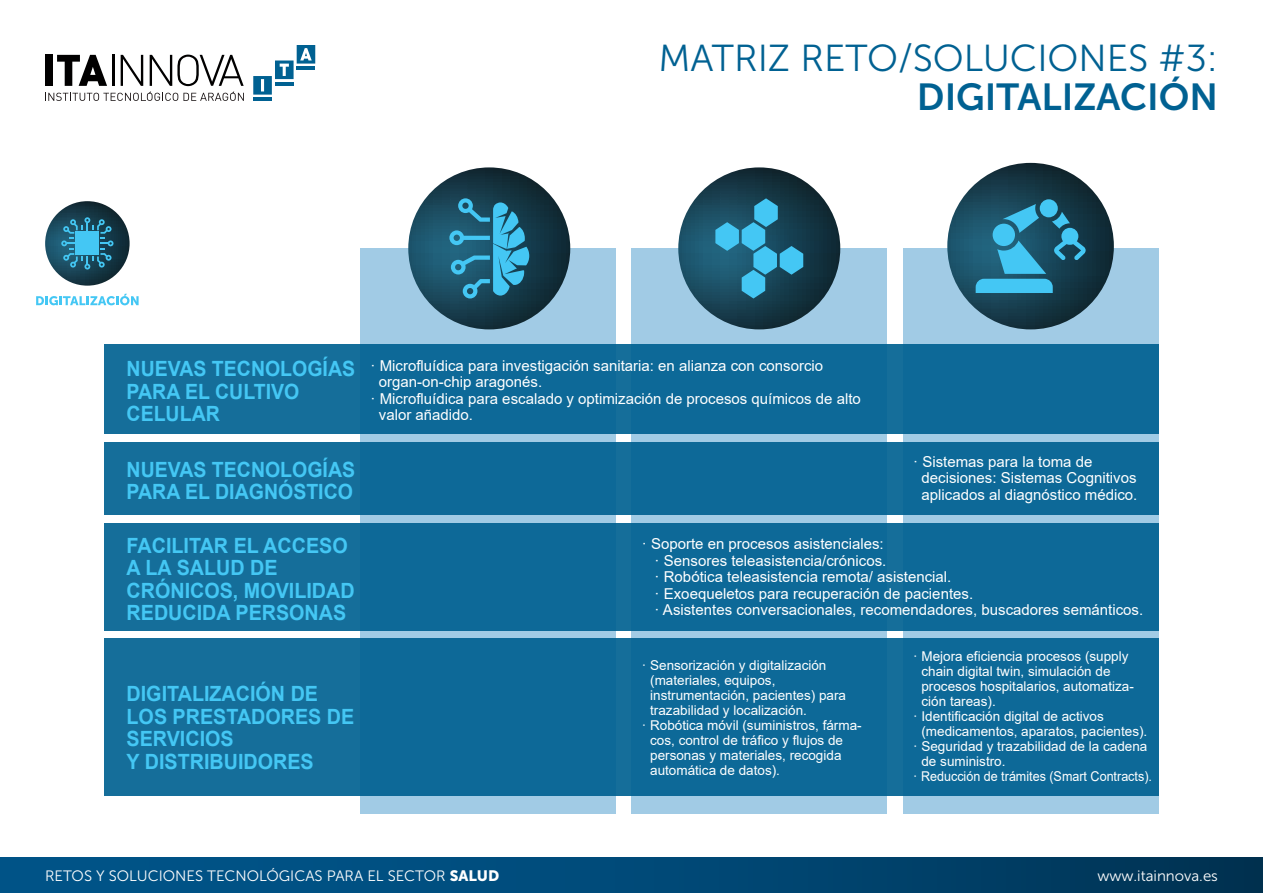
<style>
.page{position:relative;width:1263px;height:893px;background:#fff}
.page>*{position:absolute;margin:0;border:0;box-sizing:border-box;transform-origin:0 0}
.t1{font:37.5px "Museo Sans 300";color:#006192}
.t2{font:37.5px "Museo Sans 700";color:#006192}
.t3{font:700 21px/22.5px "Arial";color:#44c7f4;scale:.94 1}
.t4{font:700 21px/22.5px "Arial";color:#44c7f4;scale:.93 1}
.t5{font:15px/16.5px "Arial";color:#fff}
.t6{font:15px "Museo Sans 300";color:#fff}
.t7{font:13.5px "Arial";color:#fff}
.t8{font:13.5px "Arial";color:#fff;scale:.95 1}
.s1{font-family:"Museo Sans 900"}
</style>
<div class="page">
<div style="left:360px;top:248px;width:256px;height:566px;background:#a1cbe5"></div>
<svg style="left:408px;top:167px;width:162px;height:162px;background:#173c4c"></svg>
<svg style="left:449px;top:198px;width:80px;height:100px;background:#2a7c9a"></svg>
<div style="left:631px;top:248px;width:256px;height:566px;background:#a1cbe5"></div>
<svg style="left:678px;top:167px;width:162px;height:162px;background:#183d4c"></svg>
<svg style="left:715px;top:198px;width:88px;height:100px;background:#28738f"></svg>
<div style="left:903px;top:248px;width:255px;height:566px;background:#a1cbe5"></div>
<svg style="left:947px;top:163px;width:167px;height:166px;background:#173b49"></svg>
<svg style="left:1040px;top:199px;width:18px;height:18px"></svg>
<svg style="left:976px;top:204px;width:110px;height:89px;background:#297895"></svg>
<div style="left:104px;top:344px;width:1054px;height:90px;background:#0d6998"></div>
<div style="left:104px;top:523px;width:1054px;height:108px;background:#0d6998"></div>
<div style="left:104px;top:638px;width:1054px;height:158px;background:#0d6998"></div>
<div style="left:104px;top:442px;width:1054px;height:73px;background:#0d6998"></div>
<svg style="left:36px;top:294px;width:103px;height:11px"></svg>
<svg style="left:45px;top:201px;width:85px;height:85px;background:#1d404e"></svg>
<svg style="left:61px;top:217px;width:52px;height:52px;background:#2a7a98"></svg>
<svg style="left:45px;top:92px;width:199px;height:9px"></svg>
<hr style="left:253px;top:98px;width:19px;height:3px;background:#006192">
<svg style="left:253px;top:45px;width:62px;height:50px"></svg>
<div style="left:45px;top:55px;width:8px;height:31px;background:#010000"></div>
<svg style="left:57px;top:55px;width:50px;height:31px"></svg>
<hr style="left:112px;top:55px;width:2px;height:31px;background:#010000">
<svg style="left:121px;top:55px;width:22px;height:31px"></svg>
<svg style="left:150px;top:55px;width:94px;height:31px"></svg>
<div style="left:0;top:857px;width:1263px;height:36px;background:linear-gradient(to right,#005991,#003557)"></div>
<h1 class="t1" style="left:658px;top:38px;width:561px">MATRIZ RETO/SOLUCIONES #3:</h1>
<h1 class="t2" style="left:917px;top:77px;width:303px">DIGITALIZACIÓN</h1>
<h2 class="t4" style="left:127px;top:358px;width:247px">NUEVAS TECNOLOGÍAS<br>PARA EL CULTIVO<br>CELULAR</h2>
<h2 class="t4" style="left:127px;top:458px;width:247px">NUEVAS TECNOLOGÍAS<br>PARA EL DIAGNÓSTICO</h2>
<h2 class="t3" style="left:127px;top:534px;width:244px">FACILITAR EL ACCESO<br>A LA SALUD DE<br>CRÓNICOS, MOVILIDAD<br>REDUCIDA PERSONAS</h2>
<h2 class="t3" style="left:127px;top:683px;width:244px">DIGITALIZACIÓN DE<br>LOS PRESTADORES DE<br>SERVICIOS<br>Y DISTRIBUIDORES</h2>
<p class="t5" style="left:371px;top:357px;width:454px">· Microfluídica para investigación sanitaria: en alianza con consorcio</p>
<p class="t5" style="left:379px;top:374px;width:165px">organ-on-chip aragonés.</p>
<p class="t5" style="left:371px;top:390px;width:492px">· Microfluídica para escalado y optimización de procesos químicos de alto</p>
<p class="t5" style="left:379px;top:407px;width:96px">valor añadido.</p>
<p class="t5" style="left:921px;top:453px;width:217px;text-indent:-8px">· Sistemas para la toma de decisiones: Sistemas Cognitivos aplicados al diagnóstico médico.</p>
<p class="t5" style="left:655px;top:536px;width:490px;text-indent:-13px">· Soporte en procesos asistenciales:<br>· Sensores teleasistencia/crónicos.<br>· Robótica teleasistencia remota/ asistencial.<br>· Exoequeletos para recuperación de pacientes.<br>· Asistentes conversacionales, recomendadores, buscadores semánticos.</p>
<p class="t7" style="left:642px;top:656px;width:186px">· Sensorización y digitalización</p>
<p class="t7" style="left:650px;top:671px;width:127px">(materiales, equipos,</p>
<p class="t7" style="left:650px;top:686px;width:197px">instrumentación, pacientes) para</p>
<p class="t7" style="left:650px;top:701px;width:158px">trazabilidad y localización.</p>
<p class="t7" style="left:642px;top:716px;width:221px">· Robótica móvil (suministros, fárma-</p>
<p class="t7" style="left:650px;top:731px;width:194px">cos, control de tráfico y flujos de</p>
<p class="t7" style="left:650px;top:746px;width:193px">personas y materiales, recogida</p>
<p class="t7" style="left:650px;top:761px;width:131px">automática de datos).</p>
<p class="t7" style="left:913px;top:647px;width:217px">· Mejora eficiencia procesos (supply</p>
<p class="t7" style="left:921px;top:662px;width:191px">chain digital twin, simulación de</p>
<p class="t7" style="left:921px;top:677px;width:214px">procesos hospitalarios, automatiza-</p>
<p class="t7" style="left:921px;top:692px;width:76px">ción tareas).</p>
<p class="t7" style="left:913px;top:707px;width:192px">· Identificación digital de activos</p>
<p class="t7" style="left:921px;top:722px;width:227px">(medicamentos, aparatos, pacientes).</p>
<p class="t7" style="left:913px;top:737px;width:236px">· Seguridad y trazabilidad de la cadena</p>
<p class="t7" style="left:921px;top:752px;width:86px">de suministro.</p>
<p class="t8" style="left:913px;top:767px;width:253px">· Reducción de trámites (Smart Contracts).</p>
<p class="t6" style="left:45px;top:868px;width:456px">RETOS Y SOLUCIONES TECNOLÓGICAS PARA EL SECTOR <span class="s1">SALUD</span></p>
<p class="t6" style="left:1097px;top:868px;width:122px">www.itainnova.es</p>
</div>
